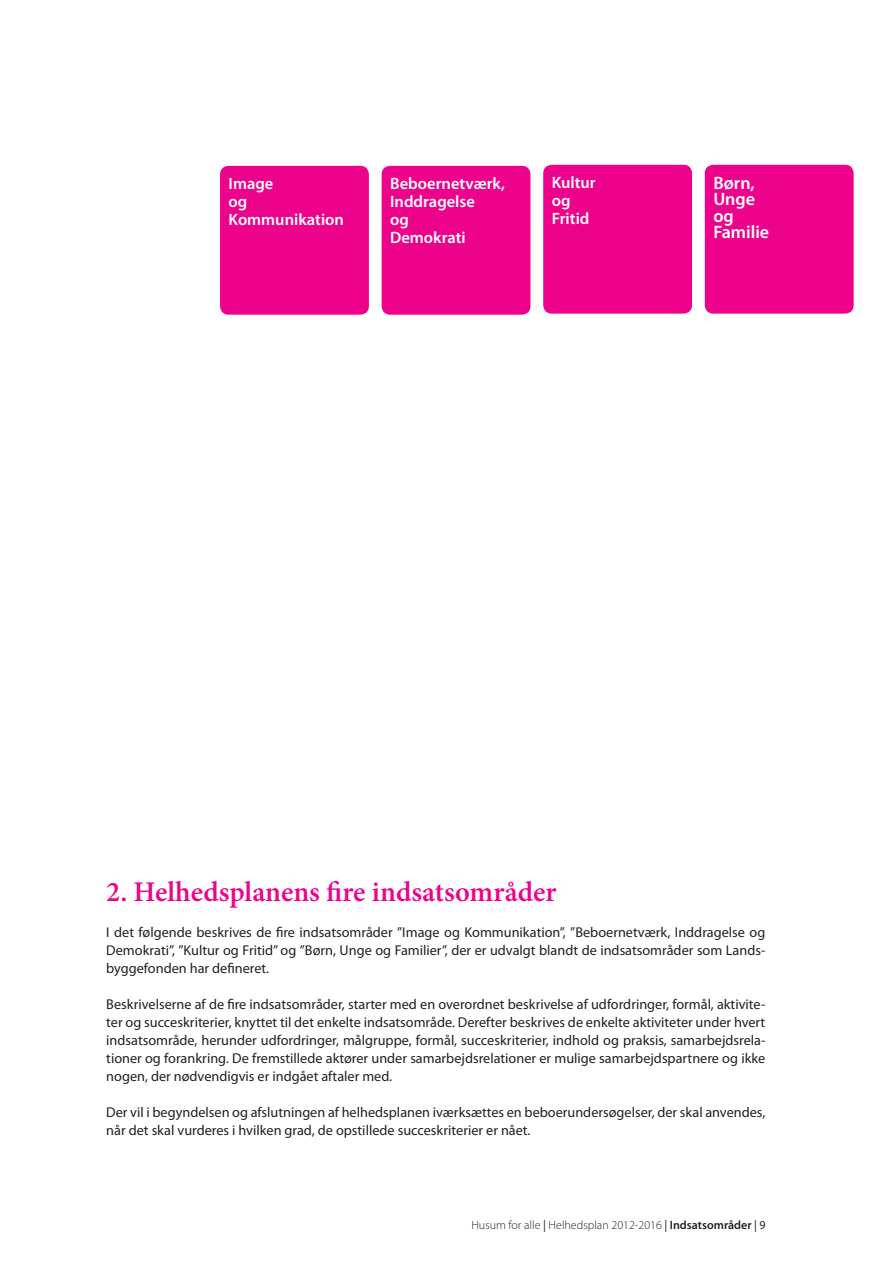
<style>
.page{position:relative;width:893px;height:1263px;background:#fff}
.page>*{position:absolute;margin:0;border:0;box-sizing:border-box;transform-origin:0 0}
.t1{font:600 28.5px "Minion Pro";color:#ed028c}
.t2{font:600 18px/16.5px "Myriad Pro";color:#fff}
.t3{font:600 16.5px/18px "Myriad Pro";color:#fff}
.t4{font:14.25px/18px "Myriad Pro";color:#231f20;text-align:justify}
.t5{font:300 12px "Myriad Pro";color:#231f20}
.s1{font-weight:400}
.s2{font-weight:600}
</style>
<div class="page">
<div style="left:220px;top:166px;width:149px;height:149px;background:#ed028c;border-radius:9px"></div>
<div style="left:382px;top:166px;width:148px;height:149px;background:#ed028c;border-radius:9px"></div>
<div style="left:705px;top:165px;width:149px;height:149px;background:#ed028c;border-radius:9px"></div>
<div style="left:543px;top:165px;width:149px;height:149px;background:#ed028c;border-radius:9px"></div>
<p class="t3" style="left:229px;top:176px;width:117px">Image<br>og<br>Kommunikation</p>
<p class="t3" style="left:552px;top:175px;width:46px">Kultur og<br>Fritid</p>
<p class="t3" style="left:390px;top:176px;width:116px">Beboernetværk,<br>Inddragelse<br>og<br>Demokrati</p>
<p class="t2" style="left:713px;top:176px;width:57px">Børn,<br>Unge og<br>Familie</p>
<h1 class="t1" style="left:106px;top:881px;width:452px">2. Helhedsplanens fire indsatsområder</h1>
<p class="t4" style="left:106px;top:924px;width:661px">I det følgende beskrives de fire indsatsområder ”Image og Kommunikation”, ”Beboernetværk, Inddragelse og Demokrati”, ”Kultur og Fritid” og ”Børn, Unge og Familier”, der er udvalgt blandt de indsatsområder som Lands&shy;byggefonden har defineret.</p>
<p class="t4" style="left:106px;top:996px;width:661px">Beskrivelserne af de fire indsatsområder, starter med en overordnet beskrivelse af udfordringer, formål, aktivite&shy;ter og succeskriterier, knyttet til det enkelte indsatsområde. Derefter beskrives de enkelte aktiviteter under hvert indsatsområde, herunder udfordringer, målgruppe, formål, succeskriterier, indhold og praksis, samarbejdsrela&shy;tioner og forankring. De fremstillede aktører under samarbejdsrelationer er mulige samarbejdspartnere og ikke nogen, der nødvendigvis er indgået aftaler med.</p>
<p class="t4" style="left:106px;top:1104px;width:660px">Der vil i begyndelsen og afslutningen af helhedsplanen iværksættes en beboerundersøgelser, der skal anvendes, når det skal vurderes i hvilken grad, de opstillede succeskriterier er nået.</p>
<p class="t5" style="left:471px;top:1220px;width:296px">Husum for alle <span class="s1">|</span> Helhedsplan 2012-2016 <span class="s1">|</span> <span class="s2">Indsatsområder</span> <span class="s1">| 9</span></p>
</div>
